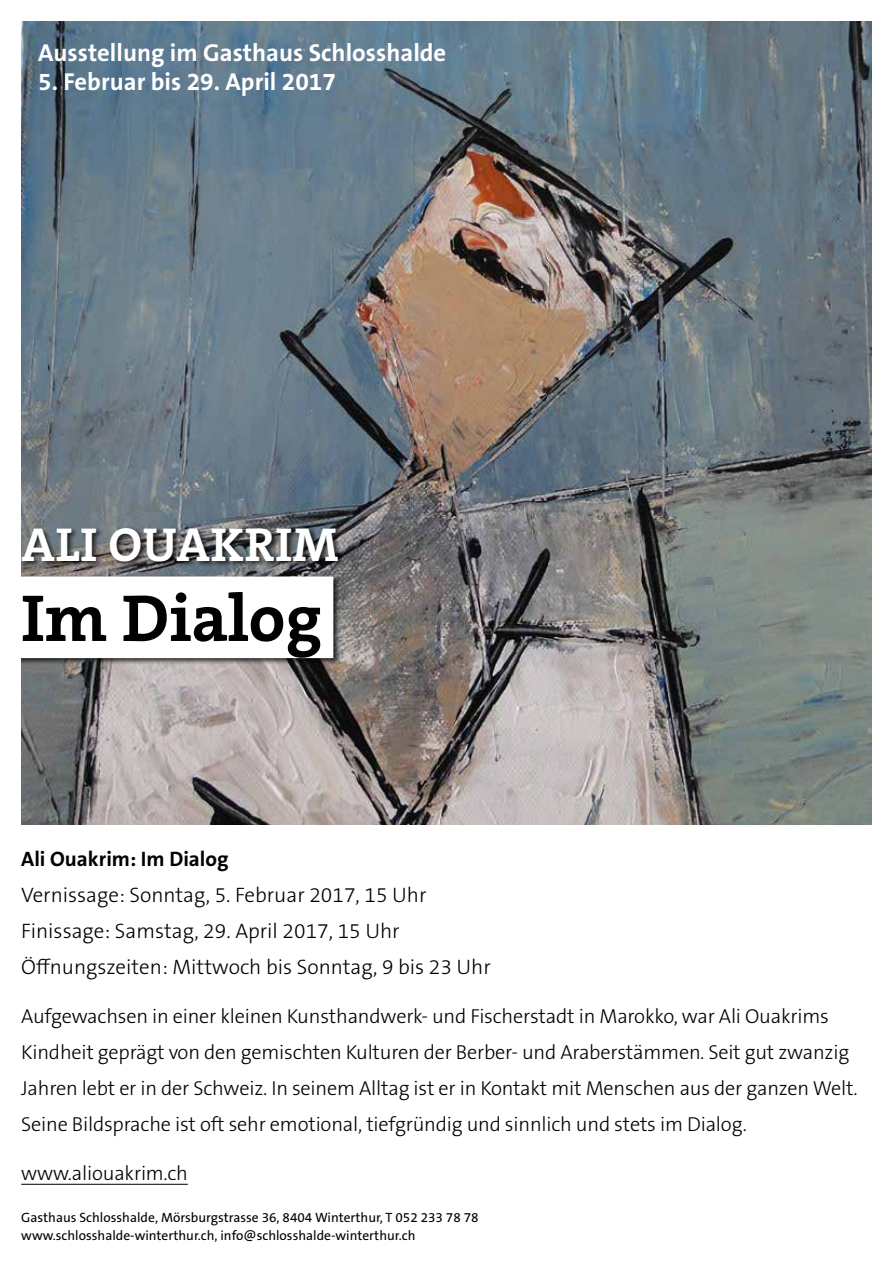
<style>
.page{position:relative;width:893px;height:1263px;background:#fff}
.page>*{position:absolute;margin:0;border:0;box-sizing:border-box;transform-origin:0 0}
.t1{font:700 66.9px "The Serif B W7";color:#000}
.t2{font:700 48px "The Serif B W7";letter-spacing:.015em;color:#fff}
.t3{font:700 24.6px "The Sans B W7";color:#fff}
.t4{font:300 21px/36px "The Sans B W3";color:#000}
.t5{font:700 21px "The Sans B W7";color:#000}
.t6{font:300 20.25px/36px "The Sans B W3";letter-spacing:-.01em;color:#000}
.t7{font:13.5px/18px "The Sans B W5 Plain";color:#000}
</style>
<div class="page">
<img style="left:21px;top:21px;width:851px;height:803px">
<hr style="left:21px;top:1184px;width:167px;height:1px;background:#000">
<div style="left:8px;top:527px;width:337px;height:138px;background:#000;opacity:.75"></div>
<div style="left:10px;top:576px;width:323px;height:82px;background:#fff"></div>
<div style="left:0;top:1px;width:21px;height:823px;background:#fff"></div>
<p class="t3" style="left:38px;top:37px;width:410px">Ausstellung im Gasthaus Schlosshalde</p>
<p class="t3" style="left:38px;top:66px;width:299px">5. Februar bis 29. April 2017</p>
<h2 class="t2" style="left:22px;top:513px;width:319px">ALI OUAKRIM</h2>
<h1 class="t1" style="left:21px;top:574px;width:302px">IM DIALOG</h1>
<p class="t5" style="left:21px;top:845px;width:209px">Ali Ouakrim: Im Dialog</p>
<p class="t4" style="left:21px;top:877px;width:471px">Vernissage: Sonntag, 5. Februar 2017, 15 Uhr<br>Finissage: Samstag, 29. April 2017, 15 Uhr<br>Öffnungszeiten: Mittwoch bis Sonntag, 9 bis 23 Uhr</p>
<p class="t6" style="left:21px;top:998px;width:838px">Aufgewachsen in einer kleinen Kunsthandwerk- und Fischerstadt in Marokko, war Ali Ouakrims Kindheit geprägt von den gemischten Kulturen der Berber- und Araberstämmen. Seit gut zwanzig Jahren lebt er in der Schweiz. In seinem Alltag ist er in Kontakt mit Menschen aus der ganzen Welt.<br>Seine Bildsprache ist oft sehr emotional, tiefgründig und sinnlich und stets im Dialog.</p>
<p class="t6" style="left:21px;top:1155px;width:168px">www.aliouakrim.ch</p>
<p class="t7" style="left:21px;top:1208px;width:459px">Gasthaus Schlosshalde, Mörsburgstrasse 36, 8404 Winterthur, T 052 233 78 78 www.schlosshalde-winterthur.ch, info@schlosshalde-winterthur.ch</p>
</div>
